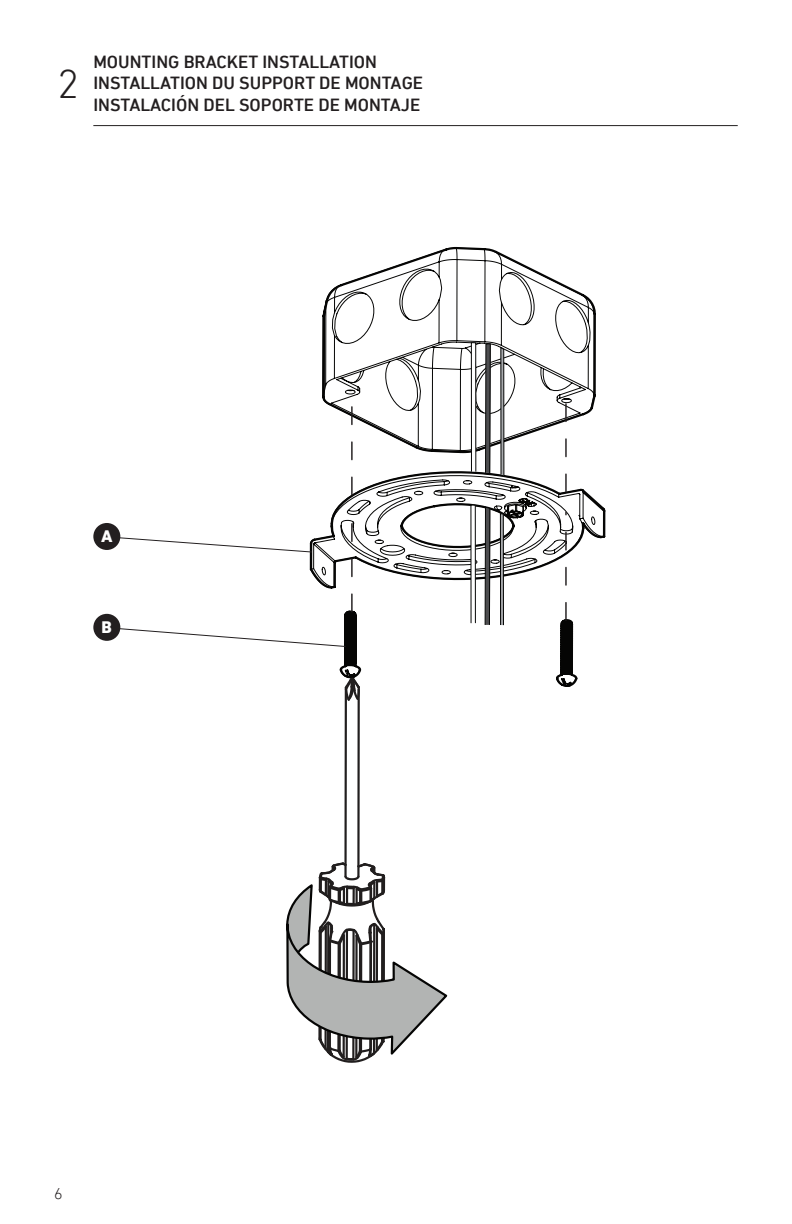
<style>
.page{position:relative;width:792px;height:1224px;background:#fff}
.page>*{position:absolute;margin:0;border:0;box-sizing:border-box;transform-origin:0 0}
.t1{font:300 41.6px "DIN Next LT Pro";color:#231f20}
.t2{font:500 18px/21.6px "DIN Next LT Pro";color:#231f20}
.t3{font:800 17px "DIN Next LT Pro";color:#fff}
.t4{font:300 16px "DIN Next LT Pro";color:#231f20}
</style>
<div class="page">
<svg style="left:309px;top:247px;width:296px;height:440px"></svg>
<svg style="left:485px;top:507px;width:5px;height:118px"></svg>
<svg style="left:500px;top:513px;width:4px;height:112px"></svg>
<svg style="left:471px;top:505px;width:5px;height:118px"></svg>
<svg style="left:485px;top:343px;width:6px;height:130px"></svg>
<svg style="left:500px;top:347px;width:4px;height:129px"></svg>
<svg style="left:471px;top:342px;width:5px;height:130px"></svg>
<svg style="left:286px;top:556px;width:164px;height:503px"></svg>
<svg style="left:351px;top:394px;width:2px;height:101px"></svg>
<svg style="left:351px;top:523px;width:2px;height:89px"></svg>
<svg style="left:565px;top:399px;width:2px;height:93px"></svg>
<svg style="left:565px;top:512px;width:2px;height:108px"></svg>
<hr style="left:93px;top:125px;width:645px;height:1px;background:#231f20">
<svg style="left:116px;top:537px;width:197px;height:16px"></svg>
<div style="left:93px;top:523px;width:27px;height:27px;background:#231f20;border-radius:50%"></div>
<svg style="left:117px;top:627px;width:245px;height:84px"></svg>
<div style="left:93px;top:614px;width:27px;height:27px;background:#231f20;border-radius:50%"></div>
<h1 class="t1" style="left:57px;top:60px;width:24px">2</h1>
<p class="t2" style="left:93px;top:50px;width:331px">MOUNTING BRACKET INSTALLATION<br>INSTALLATION DU SUPPORT DE MONTAGE<br>INSTALACIÓN DEL SOPORTE DE MONTAJE</p>
<p class="t3" style="left:101px;top:526px;width:13px">A</p>
<p class="t3" style="left:102px;top:617px;width:12px">B</p>
<p class="t4" style="left:54px;top:1184px;width:10px">6</p>
</div>
